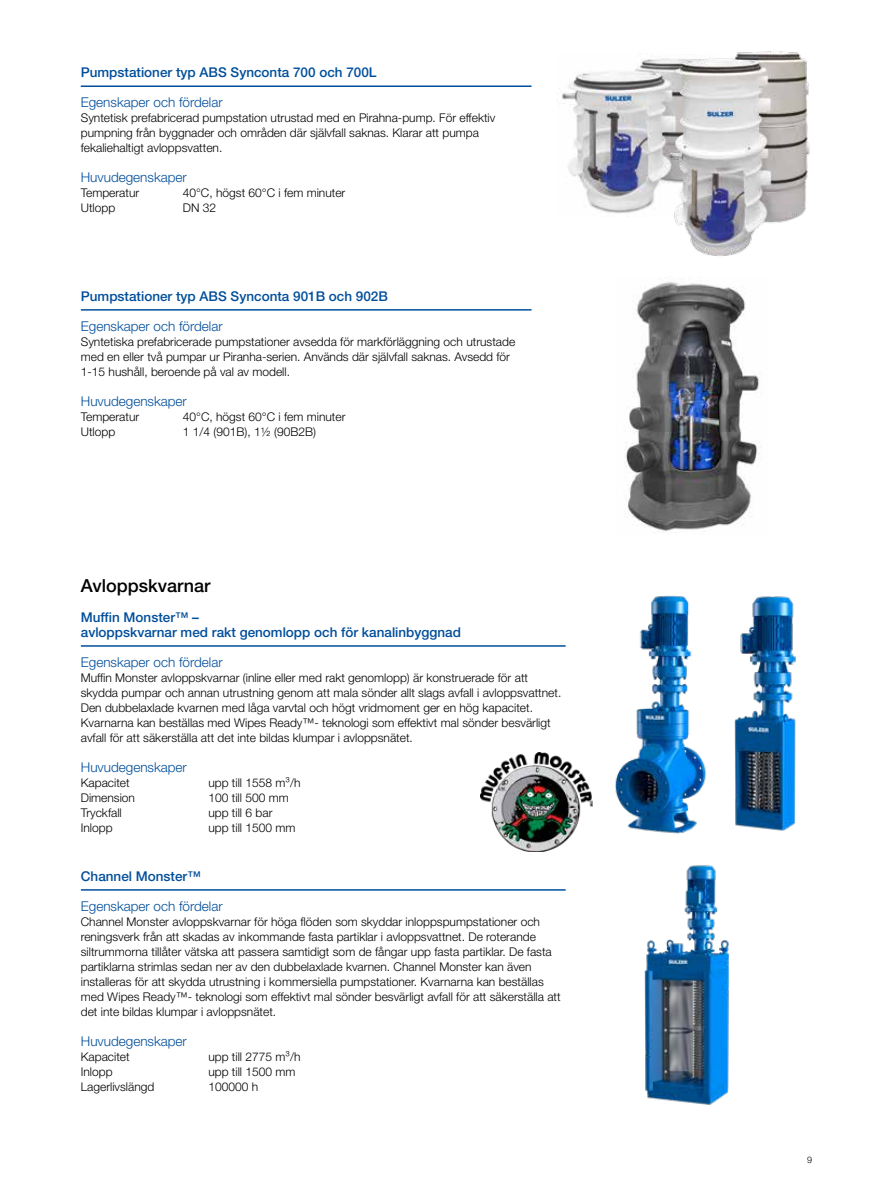
<style>
.page{position:relative;width:893px;height:1191px;background:#fff}
.page>*{position:absolute;margin:0;border:0;box-sizing:border-box;transform-origin:0 0}
.t1{font:500 18px "Helvetica Neue LT Pro";color:#000}
.t2{font:500 13.5px/15px "Helvetica Neue LT Pro";color:#004e9b}
.t3{font:300 13.5px "Helvetica Neue LT Pro";color:#004e9b}
.t4{font:300 12px/15px "Helvetica Neue LT Pro";color:#000}
.t5{font:300 9px "Helvetica Neue LT Pro";color:#000}
</style>
<div class="page">
<hr style="left:81px;top:85px;width:450px;height:2px;background:#004e9b">
<hr style="left:81px;top:309px;width:450px;height:1px;background:#004e9b">
<img style="left:562px;top:54px;width:93px;height:160px">
<img style="left:655px;top:51px;width:155px;height:205px">
<img style="left:625px;top:277px;width:136px;height:256px">
<hr style="left:81px;top:645px;width:485px;height:1px;background:#004e9b">
<hr style="left:81px;top:889px;width:485px;height:1px;background:#004e9b">
<img style="left:615px;top:595px;width:91px;height:239px">
<img style="left:644px;top:865px;width:86px;height:240px">
<img style="left:480px;top:752px;width:113px;height:99px">
<img style="left:734px;top:596px;width:62px;height:235px">
<p class="t2" style="left:81px;top:64px;width:297px">Pumpstationer typ ABS Synconta 700 och 700L</p>
<p class="t3" style="left:81px;top:94px;width:143px">Egenskaper och fördelar</p>
<p class="t4" style="left:81px;top:110px;width:416px">Syntetisk prefabricerad pumpstation utrustad med en Pirahna-pump. För effektiv pumpning från byggnader och områden där självfall saknas. Klarar att pumpa fekaliehaltigt avloppsvatten.</p>
<p class="t3" style="left:81px;top:169px;width:108px">Huvudegenskaper</p>
<p class="t4" style="left:81px;top:185px;width:60px">Temperatur</p>
<p class="t4" style="left:183px;top:185px;width:164px">40°C, högst 60°C i fem minuter</p>
<p class="t4" style="left:81px;top:200px;width:36px">Utlopp</p>
<p class="t4" style="left:183px;top:200px;width:35px">DN 32</p>
<p class="t2" style="left:81px;top:288px;width:309px">Pumpstationer typ ABS Synconta 901B och 902B</p>
<p class="t3" style="left:81px;top:317px;width:143px">Egenskaper och fördelar</p>
<p class="t4" style="left:81px;top:333px;width:436px">Syntetiska prefabricerade pumpstationer avsedda för markförläggning och utrustade med en eller två pumpar ur Piranha-serien. Används där självfall saknas. Avsedd för<br>1-15 hushåll, beroende på val av modell.</p>
<p class="t3" style="left:81px;top:392px;width:108px">Huvudegenskaper</p>
<p class="t4" style="left:81px;top:408px;width:60px">Temperatur</p>
<p class="t4" style="left:183px;top:408px;width:164px">40°C, högst 60°C i fem minuter</p>
<p class="t4" style="left:81px;top:423px;width:36px">Utlopp</p>
<p class="t4" style="left:183px;top:423px;width:134px">1 1/4 (901B), 1½ (90B2B)</p>
<h1 class="t1" style="left:81px;top:575px;width:131px">Avloppskvarnar</h1>
<p class="t2" style="left:81px;top:609px;width:382px">Muffin Monster™ –<br>avloppskvarnar med rakt genomlopp och för kanalinbyggnad</p>
<p class="t3" style="left:81px;top:653px;width:143px">Egenskaper och fördelar</p>
<p class="t4" style="left:81px;top:669px;width:482px">Muffin Monster avloppskvarnar (inline eller med rakt genomlopp) är konstruerade för att skydda pumpar och annan utrustning genom att mala sönder allt slags avfall i avloppsvattnet.<br>Den dubbelaxlade kvarnen med låga varvtal och högt vridmoment ger en hög kapacitet.<br>Kvarnarna kan beställas med Wipes Ready™- teknologi som effektivt mal sönder besvärligt avfall för att säkerställa att det inte bildas klumpar i avloppsnätet.</p>
<p class="t3" style="left:81px;top:758px;width:108px">Huvudegenskaper</p>
<p class="t4" style="left:81px;top:774px;width:50px">Kapacitet</p>
<p class="t4" style="left:208px;top:774px;width:94px">upp till 1558 m³/h</p>
<p class="t4" style="left:81px;top:789px;width:56px">Dimension</p>
<p class="t4" style="left:208px;top:789px;width:82px">100 till 500 mm</p>
<p class="t4" style="left:81px;top:804px;width:42px">Tryckfall</p>
<p class="t4" style="left:208px;top:804px;width:66px">upp till 6 bar</p>
<p class="t4" style="left:81px;top:819px;width:33px">Inlopp</p>
<p class="t4" style="left:208px;top:819px;width:89px">upp till 1500 mm</p>
<p class="t2" style="left:81px;top:868px;width:121px">Channel Monster™</p>
<p class="t3" style="left:81px;top:897px;width:143px">Egenskaper och fördelar</p>
<p class="t4" style="left:81px;top:913px;width:481px">Channel Monster avloppskvarnar för höga flöden som skyddar inloppspumpstationer och reningsverk från att skadas av inkommande fasta partiklar i avloppsvattnet. De roterande siltrummorna tillåter vätska att passera samtidigt som de fångar upp fasta partiklar. De fasta partiklarna strimlas sedan ner av den dubbelaxlade kvarnen. Channel Monster kan även installeras för att skydda utrustning i kommersiella pumpstationer. Kvarnarna kan beställas med Wipes Ready™- teknologi som effektivt mal sönder besvärligt avfall för att säkerställa att det inte bildas klumpar i avloppsnätet.</p>
<p class="t3" style="left:81px;top:1032px;width:108px">Huvudegenskaper</p>
<p class="t4" style="left:81px;top:1048px;width:50px">Kapacitet</p>
<p class="t4" style="left:208px;top:1048px;width:94px">upp till 2775 m³/h</p>
<p class="t4" style="left:81px;top:1063px;width:33px">Inlopp</p>
<p class="t4" style="left:208px;top:1063px;width:89px">upp till 1500 mm</p>
<p class="t4" style="left:81px;top:1078px;width:75px">Lagerlivslängd</p>
<p class="t4" style="left:208px;top:1078px;width:51px">100000 h</p>
<p class="t5" style="left:807px;top:1154px;width:7px">9</p>
</div>
